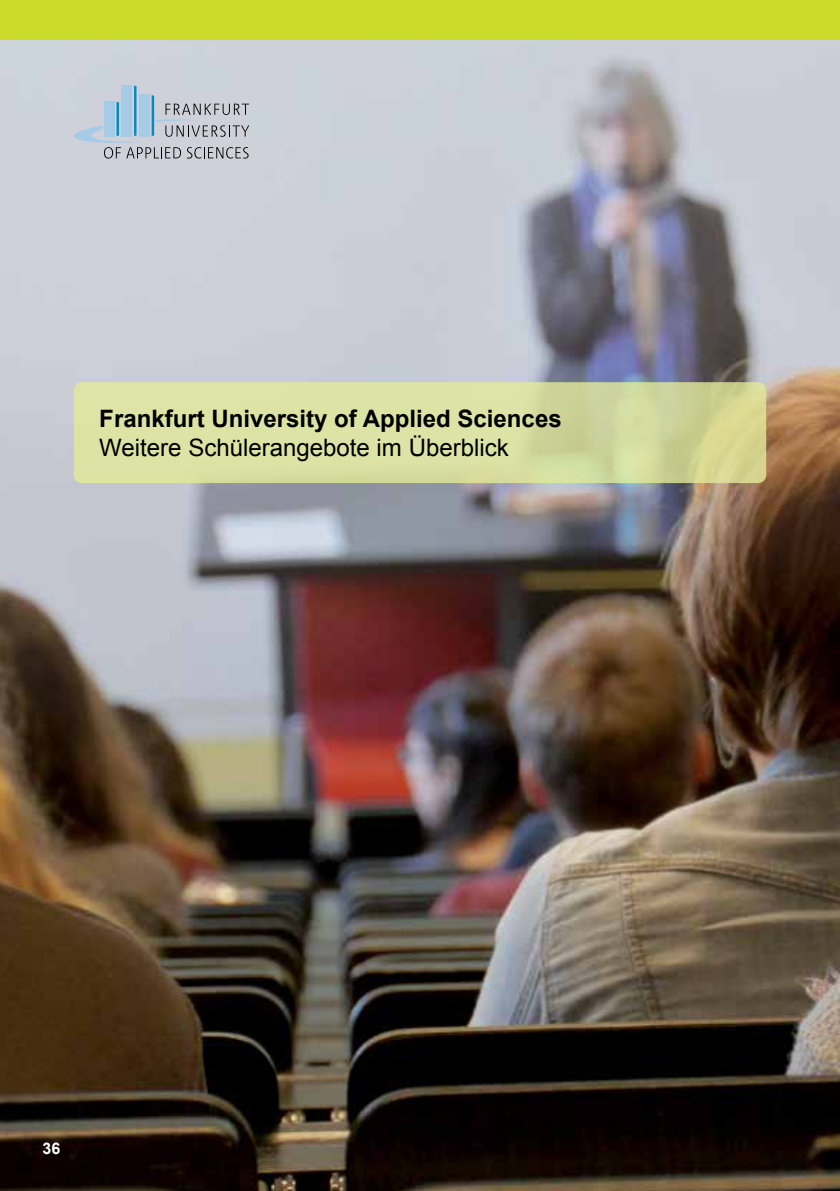
<style>
.page{position:relative;width:840px;height:1191px;background:#fff}
.page>*{position:absolute;margin:0;border:0;box-sizing:border-box;transform-origin:0 0}
.t1{font:700 24px "Arial";color:#000}
.t2{font:24px "Arial";color:#000}
.t3{font:700 16px "Arial";color:#fff}
</style>
<div class="page">
<img style="left:0;top:40px;width:839px;height:1151px">
<div style="left:0;top:0;width:839px;height:40px;background:#cbdb2a"></div>
<svg style="left:74px;top:382px;width:691px;height:101px;background:#d7dda0"></svg>
<div style="left:121px;top:85px;width:11px;height:52px;background:#a6cbe6"></div>
<svg style="left:74px;top:86px;width:175px;height:73px;background:#b7c2ce"></svg>
<p class="t1" style="left:99px;top:402px;width:463px">Frankfurt University of Applied Sciences</p>
<p class="t2" style="left:99px;top:431px;width:411px">Weitere Schülerangebote im Überblick</p>
<p class="t3" style="left:43px;top:1137px;width:19px">36</p>
</div>
